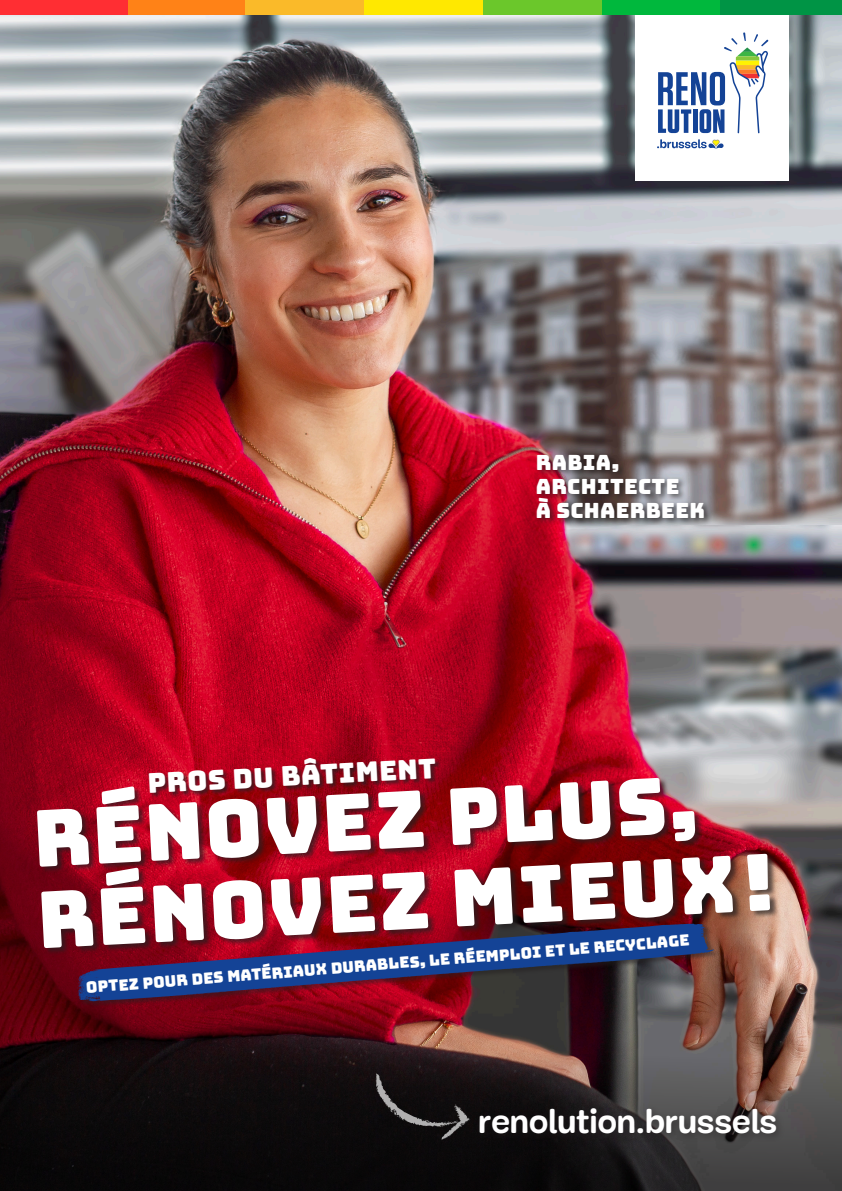
<style>
.page{position:relative;width:842px;height:1191px;background:#fff}
.page>*{position:absolute;margin:0;border:0;box-sizing:border-box;transform-origin:0 0}
.t1{font:78.4px/81.4px "Bungee";color:#fff}
.t2{font:700 33.3px "Mija";letter-spacing:.01em;color:#fff}
.t3{font:27.4px "Bungee";color:#fff}
.t4{font:21px "Bungee";letter-spacing:.015em;color:#fff}
.t5{font:15.6px "Bungee";color:#fff}
</style>
<div class="page">
<img style="left:0;top:15px;width:842px;height:1018px">
<svg style="left:0;top:1033px;width:842px;height:158px;fill:#110b0d"></svg>
<div style="left:475px;top:1104px;width:311px;height:39px;background:#231f20;opacity:.5"></div>
<svg style="left:375px;top:1073px;width:95px;height:67px"></svg>
<div style="left:535px;top:452px;width:177px;height:74px;background:#231f20;opacity:.7"></div>
<div style="left:635px;top:0;width:153px;height:181px;background:#fff"></div>
<svg style="left:657px;top:139px;width:66px;height:10px"></svg>
<svg style="left:658px;top:32px;width:110px;height:101px"></svg>
<div style="left:601px;top:0;width:119px;height:15px;background:#00b83d"></div>
<div style="left:364px;top:0;width:119px;height:15px;background:#ffe800"></div>
<div style="left:127px;top:0;width:119px;height:15px;background:#ff8217"></div>
<div style="left:483px;top:0;width:118px;height:15px;background:#6bc72b"></div>
<div style="left:246px;top:0;width:118px;height:15px;background:#faba29"></div>
<div style="left:0;top:0;width:127px;height:15px;background:#ff2e33"></div>
<div style="left:720px;top:0;width:122px;height:15px;background:#009445"></div>
<div style="left:78px;top:923px;width:643px;height:84px;background:#231f20;opacity:.5"></div>
<svg style="left:77px;top:956px;width:637px;height:45px"></svg>
<div style="left:38px;top:777px;width:741px;height:179px;background:#231f20;opacity:.7"></div>
<div style="left:149px;top:757px;width:293px;height:42px;background:#231f20;opacity:.7"></div>
<p class="t4" style="left:536px;top:451px;width:85px">RABIA,</p>
<p class="t4" style="left:536px;top:475px;width:145px">ARCHITECTE</p>
<p class="t4" style="left:536px;top:499px;width:171px">À SCHAERBEEK</p>
<p class="t3" style="left:147px;top:768px;width:290px;rotate:-3deg">PROS DU BÂTIMENT</p>
<p class="t1" style="left:31px;top:799px;width:740px;rotate:-3deg">RÉNOVEZ PLUS,<br>RÉNOVEZ MIEUX!</p>
<p class="t5" style="left:86px;top:981px;width:607px;rotate:-5deg">Optez pour des matériaux durables, le réemploi et le recyclage</p>
<p class="t2" style="left:478px;top:1104px;width:300px">renolution.brussels</p>
</div>
